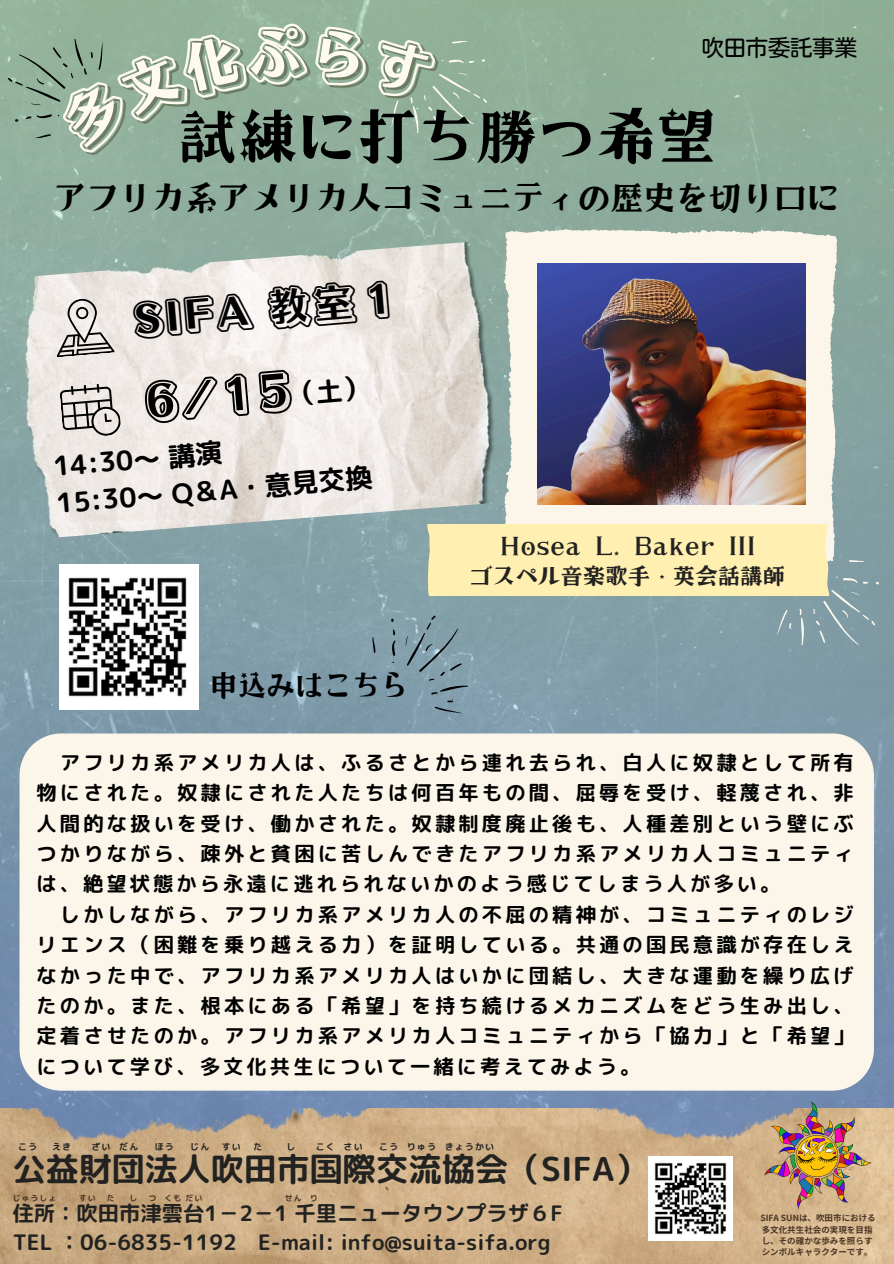
<style>
.page{position:relative;width:894px;height:1264px;background:#fff}
.page>*{position:absolute;margin:0;border:0;box-sizing:border-box;transform-origin:0 0}
.t1{font:59.7px "Star Sky Mincyou TTF";color:#000}
.t2{font:49.8px "Mty Sousyoku Em A Jis W6";color:#000}
.t3{font:45px "Mty Sousyoku Em A Jis W6";color:#000}
.t4{font:33px "rounded mplus 1 p bold";color:#222221}
.t5{font:32.7px "Star Sky Mincyou TTF";color:#000}
.t6{font:28.5px "Star Sky Mincyou TTF";color:#000}
.t7{font:27px/37.3px "rounded mplus 1 p bold";color:#000}
.t8{font:22.5px "Star Sky Mincyou TTF";color:#222221}
.t9{font:22.2px "Nud Motoya Maru Std W3";color:#000}
.t10{font:21.3px "rounded mplus 1 p bold";color:#222221}
.t11{font:20.25px/30.5px "rounded mplus 1 p bold";letter-spacing:.15em;color:#000;text-align:justify}
.t12{font:9px "rounded mplus 1 p bold";letter-spacing:.12em;color:#222221}
.t13{font:700 8.55px/11.4px "Noto Sans JP";color:#493423}
.t14{font:7.95px "rounded mplus 1 p bold";letter-spacing:.12em;color:#493423}
</style>
<div class="page">
<img style="left:0;top:0;width:893px;height:1108px">
<svg style="left:502px;top:228px;width:335px;height:296px;background:#ecebdf"></svg>
<img style="left:537px;top:264px;width:268px;height:240px">
<img style="left:0;top:1108px;width:893px;height:155px">
<img style="left:760px;top:1099px;width:113px;height:113px">
<img style="left:648px;top:1155px;width:84px;height:85px">
<div style="left:19px;top:733px;width:854px;height:357px;background:#fbf6e9"></div>
<img style="left:5px;top:241px;width:498px;height:299px">
<svg style="left:52px;top:296px;width:63px;height:61px;background:#c5c0be"></svg>
<img style="left:59px;top:565px;width:140px;height:144px">
<svg style="left:59px;top:382px;width:63px;height:57px;background:#bdb8b5"></svg>
<svg style="left:391px;top:629px;width:4px;height:34px"></svg>
<svg style="left:405px;top:524px;width:473px;height:189px;background:#aab8ab"></svg>
<svg style="left:372px;top:637px;width:3px;height:16px"></svg>
<div style="left:8px;top:22px;width:479px;height:134px;background:#91b19a"></div>
<div style="left:302px;top:375px;width:53px;height:30px;background:#f8f3f1"></div>
<p class="t9" style="left:701px;top:37px;width:157px">吹田市委託事業</p>
<p class="t1" style="left:178px;top:95px;width:539px">試練に打ち勝つ希望</p>
<p class="t5" style="left:54px;top:175px;width:787px">アフリカ系アメリカ人コミュニティの歴史を切り口に</p>
<p class="t3" style="left:131px;top:298px;width:272px;rotate:-5deg">SIFA 教室１</p>
<p class="t2" style="left:141px;top:378px;width:152px;rotate:-5deg">6/15</p>
<p class="t7" style="left:51px;top:447px;width:318px;rotate:-5deg">14:30～講演<br>15:30～ Q＆A・意見交換</p>
<p class="t6" style="left:209px;top:665px;width:201px">申込みはこちら</p>
<p class="t8" style="left:499px;top:530px;width:257px">Hosea L. Baker III</p>
<p class="t8" style="left:470px;top:561px;width:316px">ゴスペル音楽歌手・英会話講師</p>
<p class="t11" style="left:36px;top:747px;width:818px;text-indent:23px">アフリカ系アメリカ人は、ふるさとから連れ去られ、白人に奴隷として所有物にされた。奴隷にされた人たちは何百年もの間、屈辱を受け、軽蔑され、非人間的な扱いを受け、働かされた。奴隷制度廃止後も、人種差別という壁にぶつかりながら、疎外と貧困に苦しんできたアフリカ系アメリカ人コミュニティは、絶望状態から永遠に逃れられないかのよう感じてしまう人が多い。</p>
<p class="t11" style="left:36px;top:898px;width:818px;text-indent:23px">しかしながら、アフリカ系アメリカ人の不屈の精神が、コミュニティのレジリエンス（困難を乗り越える力）を証明している。共通の国民意識が存在しえなかった中で、アフリカ系アメリカ人はいかに団結し、大きな運動を繰り広げたのか。また、根本にある「希望」を持ち続けるメカニズムをどう生み出し、定着させたのか。アフリカ系アメリカ人コミュニティから「協力」と「希望」について学び、多文化共生について一緒に考えてみよう。</p>
<p class="t12" style="left:18px;top:1140px;width:21px">こう</p>
<p class="t12" style="left:52px;top:1140px;width:21px">えき</p>
<p class="t12" style="left:91px;top:1140px;width:48px">ざい だん</p>
<p class="t12" style="left:155px;top:1140px;width:21px">ほう</p>
<p class="t12" style="left:190px;top:1140px;width:21px">じん</p>
<p class="t12" style="left:222px;top:1140px;width:21px">すい</p>
<p class="t12" style="left:253px;top:1140px;width:10px">た</p>
<p class="t12" style="left:286px;top:1140px;width:10px">し</p>
<p class="t12" style="left:315px;top:1140px;width:48px">こく さい</p>
<p class="t12" style="left:379px;top:1140px;width:117px">こう りゅう きょうかい</p>
<p class="t4" style="left:13px;top:1145px;width:636px">公益財団法人吹田市国際交流協会（SIFA）</p>
<p class="t14" style="left:13px;top:1192px;width:45px">じゅうしょ</p>
<p class="t14" style="left:79px;top:1192px;width:18px">すい</p>
<p class="t14" style="left:107px;top:1192px;width:9px">た</p>
<p class="t14" style="left:129px;top:1192px;width:9px">し</p>
<p class="t14" style="left:148px;top:1192px;width:55px">つ くもだい</p>
<p class="t14" style="left:285px;top:1192px;width:34px">せん り</p>
<p class="t10" style="left:13px;top:1198px;width:551px">住所：吹田市津雲台1－2－1 千里ニュータウンプラザ６F</p>
<p class="t10" style="left:13px;top:1227px;width:539px">TEL ：06-6835-1192 E-mail: info@suita-sifa.org</p>
<p class="t13" style="left:760px;top:1211px;width:117px">SIFA SUNは、吹田市における多文化共生社会の実現を目指し、その確かな歩みを照らす</p>
<p class="t13" style="left:761px;top:1245px;width:112px">シンボルキャラクターです。</p>
</div>
